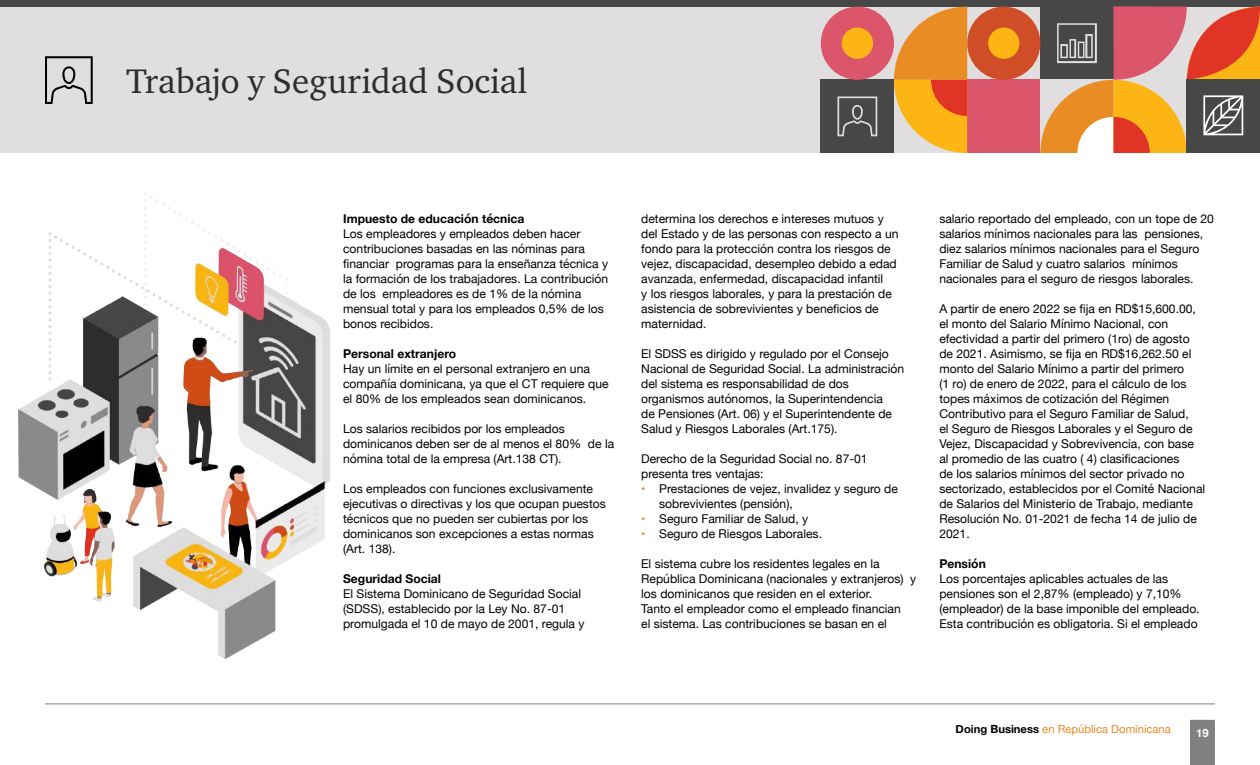
<style>
.page{position:relative;width:1260px;height:765px;background:#fff}
.page>*{position:absolute;margin:0;border:0;box-sizing:border-box;transform-origin:0 0}
.t1{font:35px "Charter ITC Pro";color:#2d2d2d}
.t2{font:12.12px/15px "Helvetica Neue";color:#000}
.t3{font:700 12.12px "Helvetica Neue";color:#000}
.t4{font:11.25px "Helvetica Neue";color:#e88b24}
.t5{font:700 11.25px "Helvetica Neue";color:#fff}
.s1{color:#e88b24}
.s2{font-weight:700;color:#000}
</style>
<div class="page">
<div style="left:0;top:0;width:1260px;height:153px;background:#e0dede"></div>
<div style="left:0;top:0;width:1260px;height:7px;background:#474747"></div>
<div style="left:821px;top:80px;width:73px;height:73px;background:#474747"></div>
<div style="left:967px;top:80px;width:73px;height:73px;background:#db556b"></div>
<div style="left:821px;top:7px;width:73px;height:73px;background:#db556b;border-radius:50%"></div>
<div style="left:842px;top:28px;width:31px;height:31px;background:#fcb515;border-radius:50%"></div>
<div style="left:967px;top:7px;width:73px;height:73px;background:#cf4d27;border-radius:50%"></div>
<div style="left:988px;top:28px;width:31px;height:31px;background:#fcb515;border-radius:50%"></div>
<svg style="left:894px;top:7px;width:73px;height:146px"></svg>
<svg style="left:837px;top:96px;width:40px;height:40px"></svg>
<svg style="left:1040px;top:7px;width:220px;height:146px"></svg>
<hr style="left:45px;top:704px;width:1170px;height:1px;background:#7f8183">
<div style="left:1190px;top:720px;width:25px;height:45px;background:#7f8183"></div>
<svg style="left:45px;top:56px;width:48px;height:48px"></svg>
<img style="left:19px;top:193px;width:311px;height:466px">
<h1 class="t1" style="left:126px;top:59px;width:403px">Trabajo y Seguridad Social</h1>
<p class="t3" style="left:343px;top:209px;width:183px">Impuesto de educación técnica</p>
<p class="t2" style="left:343px;top:227px;width:267px">Los empleadores y empleados deben hacer contribuciones basadas en las nóminas para financiar programas para la enseñanza técnica y la formación de los trabajadores. La contribución de los empleadores es de 1% de la nómina mensual total y para los empleados 0,5% de los bonos recibidos.</p>
<p class="t3" style="left:343px;top:344px;width:115px">Personal extranjero</p>
<p class="t2" style="left:343px;top:362px;width:267px">Hay un límite en el personal extranjero en una compañía dominicana, ya que el CT requiere que el 80% de los empleados sean dominicanos.</p>
<p class="t2" style="left:343px;top:422px;width:273px">Los salarios recibidos por los empleados dominicanos deben ser de al menos el 80% de la nómina total de la empresa (Art.138 CT).</p>
<p class="t2" style="left:343px;top:482px;width:264px">Los empleados con funciones exclusivamente ejecutivas o directivas y los que ocupan puestos técnicos que no pueden ser cubiertas por los dominicanos son excepciones a estas normas (Art. 138).</p>
<p class="t3" style="left:343px;top:569px;width:99px">Seguridad Social</p>
<p class="t2" style="left:343px;top:587px;width:243px">El Sistema Dominicano de Seguridad Social (SDSS), establecido por la Ley No. 87-01 promulgada el 10 de mayo de 2001, regula y</p>
<p class="t2" style="left:641px;top:212px;width:259px">determina los derechos e intereses mutuos y del Estado y de las personas con respecto a un fondo para la protección contra los riesgos de vejez, discapacidad, desempleo debido a edad avanzada, enfermedad, discapacidad infantil<br>y los riesgos laborales, y para la prestación de asistencia de sobrevivientes y beneficios de maternidad.</p>
<p class="t2" style="left:641px;top:347px;width:264px">El SDSS es dirigido y regulado por el Consejo Nacional de Seguridad Social. La administración del sistema es responsabilidad de dos organismos autónomos, la Superintendencia<br>de Pensiones (Art. 06) y el Superintendente de Salud y Riesgos Laborales (Art.175).</p>
<p class="t2" style="left:641px;top:452px;width:228px">Derecho de la Seguridad Social no. 87-01 presenta tres ventajas:</p>
<p class="t2" style="left:659px;top:482px;width:240px;text-indent:-18px"><span class="s1">•</span> Prestaciones de vejez, invalidez y seguro de sobrevivientes (pensión),</p>
<p class="t2" style="left:641px;top:512px;width:168px"><span class="s1">•</span> Seguro Familiar de Salud, y</p>
<p class="t2" style="left:641px;top:527px;width:182px"><span class="s1">•</span> Seguro de Riesgos Laborales.</p>
<p class="t2" style="left:641px;top:557px;width:277px">El sistema cubre los residentes legales en la República Dominicana (nacionales y extranjeros) y los dominicanos que residen en el exterior.<br>Tanto el empleador como el empleado financian<br>el sistema. Las contribuciones se basan en el</p>
<p class="t2" style="left:939px;top:212px;width:276px">salario reportado del empleado, con un tope de 20 salarios mínimos nacionales para las pensiones, diez salarios mínimos nacionales para el Seguro Familiar de Salud y cuatro salarios mínimos nacionales para el seguro de riesgos laborales.</p>
<p class="t2" style="left:939px;top:302px;width:267px">A partir de enero 2022 se fija en RD$15,600.00, el monto del Salario Mínimo Nacional, con efectividad a partir del primero (1ro) de agosto de 2021. Asimismo, se fija en RD$16,262.50 el monto del Salario Mínimo a partir del primero<br>(1 ro) de enero de 2022, para el cálculo de los topes máximos de cotización del Régimen Contributivo para el Seguro Familiar de Salud,<br>el Seguro de Riesgos Laborales y el Seguro de Vejez, Discapacidad y Sobrevivencia, con base al promedio de las cuatro ( 4) clasificaciones<br>de los salarios mínimos del sector privado no sectorizado, establecidos por el Comité Nacional de Salarios del Ministerio de Trabajo, mediante Resolución No. 01-2021 de fecha 14 de julio de 2021.</p>
<p class="t3" style="left:939px;top:554px;width:48px">Pensión</p>
<p class="t2" style="left:939px;top:572px;width:262px">Los porcentajes aplicables actuales de las pensiones son el 2,87% (empleado) y 7,10% (empleador) de la base imponible del empleado.<br>Esta contribución es obligatoria. Si el empleado</p>
<p class="t4" style="left:956px;top:721px;width:217px"><span class="s2">Doing Business</span> en República Dominicana</p>
<p class="t5" style="left:1196px;top:724px;width:14px">19</p>
</div>
